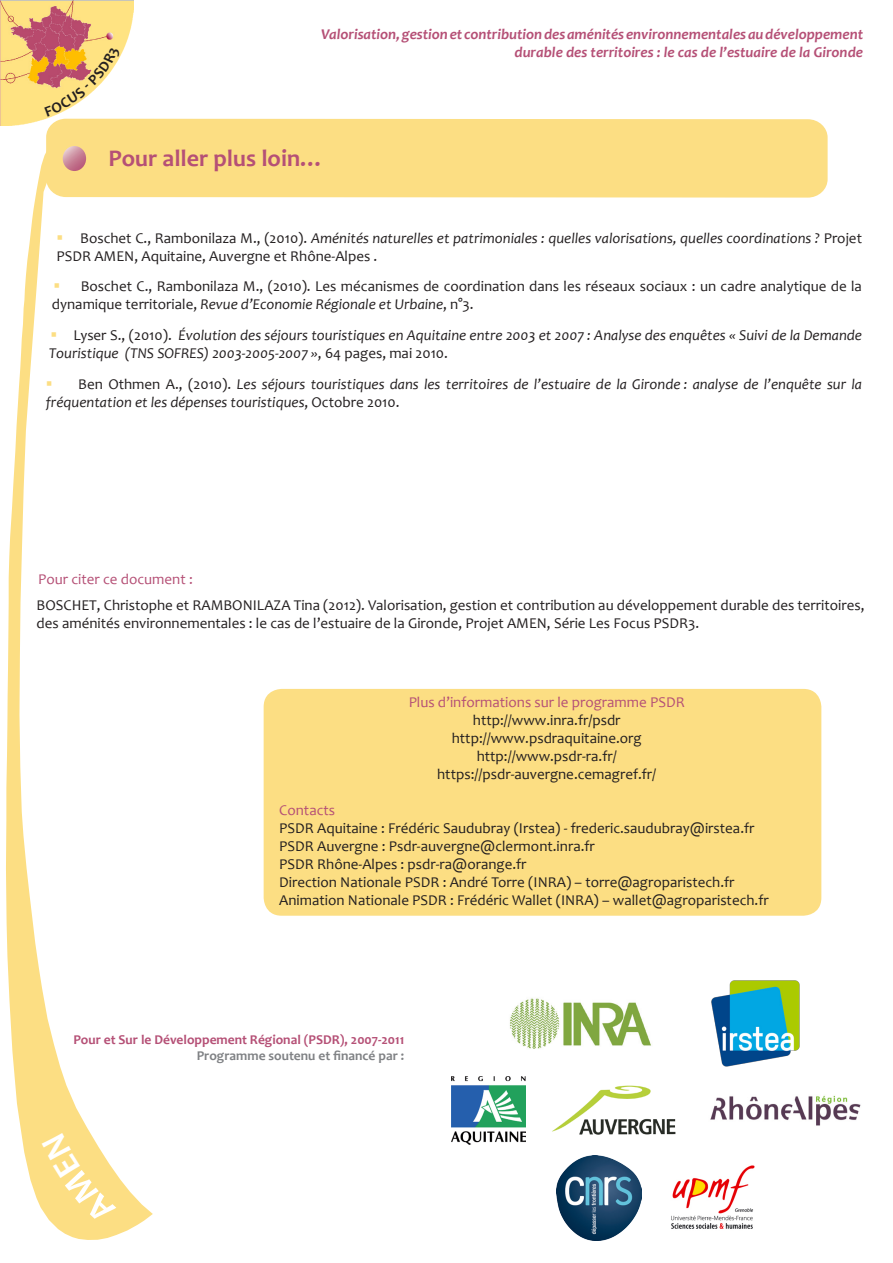
<style>
.page{position:relative;width:893px;height:1263px;background:#fff}
.page>*{position:absolute;margin:0;border:0;box-sizing:border-box;transform-origin:0 0}
.t1{font:700 24px "Candara";color:#b55076}
.t2{font:15px/18px "Candara";color:#231f20}
.t3{font:italic 15px/18px "Candara";color:#231f20}
.t4{font:italic 700 15px/18px "Candara";color:#b55076;text-align:right}
.t5{font:15px "Candara";color:#b55076}
.t6{font:700 13.5px "Candara";color:#b55076}
.t7{font:700 13.5px "Candara";color:#808285}
.s1{color:#fcde83}
.s2{font-style:italic}
.s3{font-style:normal}
</style>
<div class="page">
<div style="left:46px;top:119px;width:782px;height:79px;background:#fcde83"></div>
<svg style="left:63px;top:146px;width:23px;height:5px"></svg>
<svg style="left:6px;top:151px;width:147px;height:1089px"></svg>
<img style="left:0;top:0;width:134px;height:126px">
<img style="left:552px;top:1085px;width:124px;height:50px">
<img style="left:710px;top:1095px;width:151px;height:31px">
<img style="left:451px;top:1076px;width:74px;height:68px">
<img style="left:557px;top:1155px;width:85px;height:85px">
<img style="left:671px;top:1165px;width:84px;height:64px">
<img style="left:510px;top:998px;width:141px;height:51px">
<img style="left:711px;top:980px;width:89px;height:87px">
<div style="left:264px;top:689px;width:557px;height:227px;background:#fcde83;border-radius:18px"></div>
<svg style="left:42px;top:1133px;width:74px;height:91px"></svg>
<svg style="left:44px;top:47px;width:77px;height:69px"></svg>
<p class="t4" style="left:321px;top:25px;width:544px">Valorisation, gestion et contribution des aménités environnementales au développement durable des territoires : le cas de l’estuaire de la Gironde</p>
<p class="t1" style="left:108px;top:143px;width:217px">Pour aller plus loin…</p>
<p class="t2" style="left:56px;top:229px;width:807px"><span class="s1">▪</span> Boschet C., Rambonilaza M., (2010). <span class="s2">Aménités naturelles et patrimoniales : quelles valorisations, quelles coordinations ?</span> Projet<br>PSDR AMEN, Aquitaine, Auvergne et Rhône-Alpes .</p>
<p class="t2" style="left:52px;top:277px;width:811px"><span class="s1">▪</span> Boschet C., Rambonilaza M., (2010). Les mécanismes de coordination dans les réseaux sociaux : un cadre analytique de la dynamique territoriale, <span class="s2">Revue d’Economie Régionale et Urbaine</span>, n°3.</p>
<p class="t3" style="left:49px;top:326px;width:815px"><span class="s1">▪</span> <span class="s3">Lyser S., (2010).</span> Évolution des séjours touristiques en Aquitaine entre 2003 et 2007 : Analyse des enquêtes « Suivi de la Demande<br>Touristique (TNS SOFRES) 2003-2005-2007 »<span class="s3">, 64 pages, mai 2010.</span></p>
<p class="t3" style="left:46px;top:375px;width:818px"><span class="s1">▪</span> <span class="s3">Ben Othmen A., (2010).</span> Les séjours touristiques dans les territoires de l’estuaire de la Gironde : analyse de l’enquête sur la fréquentation et les dépenses touristiques<span class="s3">, Octobre 2010.</span></p>
<p class="t5" style="left:38px;top:570px;width:156px">Pour citer ce document :</p>
<p class="t2" style="left:37px;top:596px;width:829px">BOSCHET, Christophe et RAMBONILAZA Tina (2012). Valorisation, gestion et contribution au développement durable des territoires, des aménités environnementales : le cas de l’estuaire de la Gironde, Projet AMEN, Série Les Focus PSDR3.</p>
<p class="t5" style="left:409px;top:693px;width:278px">Plus d’informations sur le programme PSDR</p>
<p class="t2" style="left:473px;top:711px;width:149px">http://www.inra.fr/psdr</p>
<p class="t2" style="left:452px;top:729px;width:191px">http://www.psdraquitaine.org</p>
<p class="t2" style="left:477px;top:747px;width:142px">http://www.psdr-ra.fr/</p>
<p class="t2" style="left:437px;top:765px;width:221px">https://psdr-auvergne.cemagref.fr/</p>
<p class="t5" style="left:279px;top:801px;width:57px">Contacts</p>
<p class="t2" style="left:279px;top:819px;width:477px">PSDR Aquitaine : Frédéric Saudubray (Irstea) - frederic.saudubray@irstea.fr</p>
<p class="t2" style="left:279px;top:837px;width:317px">PSDR Auvergne : Psdr-auvergne@clermont.inra.fr</p>
<p class="t2" style="left:279px;top:855px;width:249px">PSDR Rhône-Alpes : psdr-ra@orange.fr</p>
<p class="t2" style="left:279px;top:873px;width:457px">Direction Nationale PSDR : André Torre (INRA) – torre@agroparistech.fr</p>
<p class="t2" style="left:279px;top:891px;width:491px">Animation Nationale PSDR : Frédéric Wallet (INRA) – wallet@agroparistech.fr</p>
<p class="t6" style="left:73px;top:1031px;width:332px">Pour et Sur le Développement Régional (PSDR), 2007-2011</p>
<p class="t7" style="left:197px;top:1047px;width:209px">Programme soutenu et financé par :</p>
</div>
